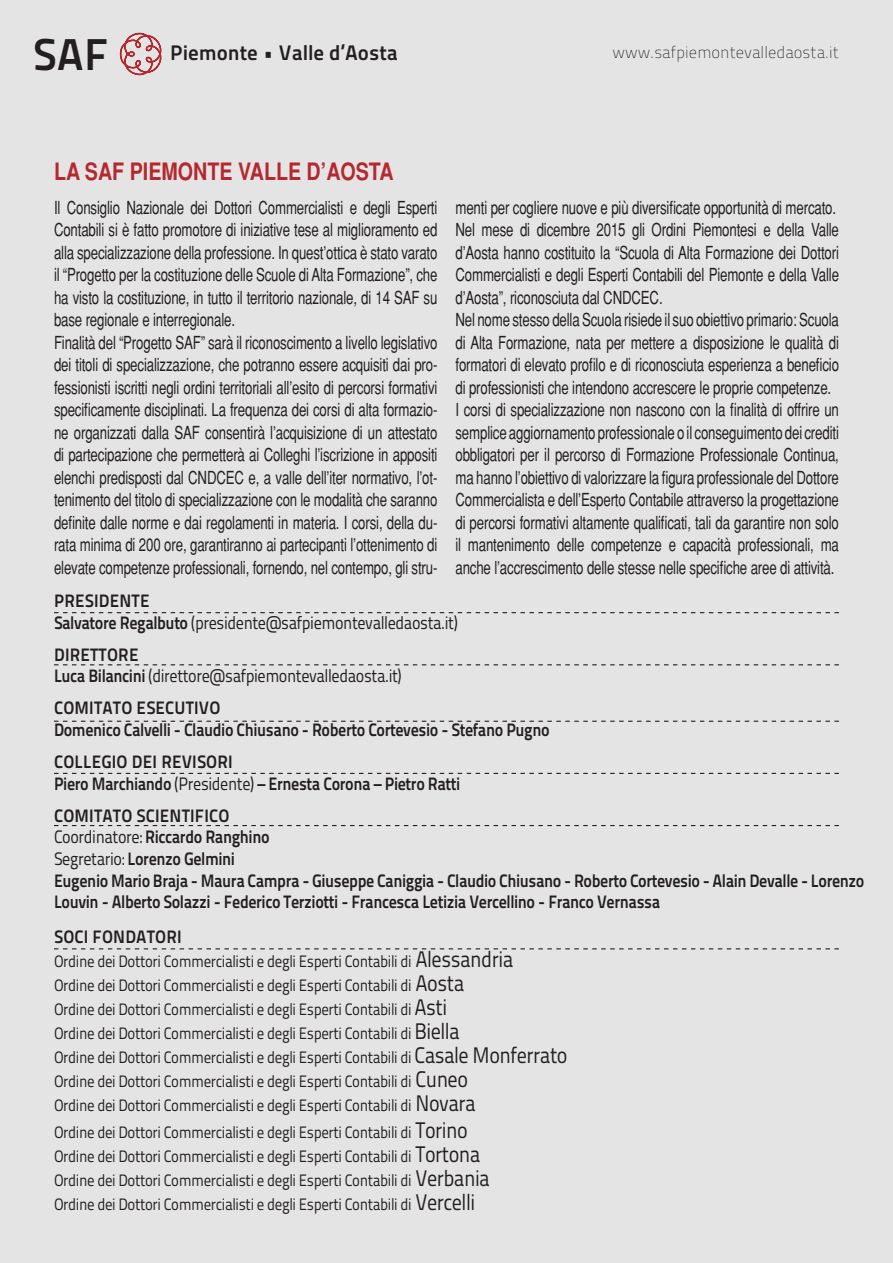
<style>
.page{position:relative;width:893px;height:1263px;background:#e5e4e5}
.page>*{position:absolute;margin:0;border:0;box-sizing:border-box;transform-origin:0 0}
.t1{font:44.55px "Titillium Maps 29 L 800 wt";color:#231f20}
.t2{font:700 condensed 24px "Helvetica";color:#b3292f}
.t3{font:21px "Titillium Maps 29 L 800 wt";color:#231f20}
.t4{font:condensed 18px/22.5px "Helvetica";letter-spacing:-.01em;color:#231f20;text-align:justify;scale:.9 1}
.t5{font:18px/21.6px "Titillium Maps 29 L 800 wt";letter-spacing:-.025em;color:#231f20;scale:.9 1}
.t6{font:18px "Titillium Maps 29 L 400 wt";letter-spacing:-.025em;color:#231f20;scale:.9 1}
.t7{font:18px "Titillium Maps 29 L 800 wt";letter-spacing:.01em;color:#231f20;scale:.95 1}
.t8{font:16.5px "Titillium Maps 29 L 400 wt";letter-spacing:-.025em;color:#231f20;scale:.9 1}
.t9{font:16.5px "Titillium Maps 29 L 1 wt";color:#231f20}
.s1{font-family:"Titillium Maps 29 L 800 wt"}
.s2{font-family:"Titillium Maps 29 L 400 wt"}
.s3{font-size:22.5px}
</style>
<div class="page">
<svg style="left:54px;top:825px;width:785px;height:1px"></svg>
<svg style="left:54px;top:773px;width:785px;height:1px"></svg>
<svg style="left:54px;top:721px;width:785px;height:1px"></svg>
<svg style="left:54px;top:664px;width:785px;height:1px"></svg>
<svg style="left:54px;top:612px;width:785px;height:1px"></svg>
<svg style="left:54px;top:948px;width:785px;height:1px"></svg>
<svg style="left:120px;top:32px;width:41px;height:44px"></svg>
<p class="t1" style="left:33px;top:20px;width:77px">SAF</p>
<p class="t3" style="left:170px;top:36px;width:229px">Piemonte • Valle d’Aosta</p>
<p class="t9" style="left:613px;top:41px;width:228px">www.safpiemontevalledaosta.it</p>
<p class="t2" style="left:54px;top:158px;width:341px">LA SAF PIEMONTE VALLE D’AOSTA</p>
<p class="t4" style="left:54px;top:196px;width:428px">Il Consiglio Nazionale dei Dottori Commercialisti e degli Esperti Contabili si è fatto promotore di iniziative tese al miglioramento ed alla specializzazione della professione. In quest’ottica è stato varato il “Progetto per la costituzione delle Scuole di Alta Formazione”, che ha visto la costituzione, in tutto il territorio nazionale, di 14 SAF su base regionale e interregionale.</p>
<p class="t4" style="left:54px;top:331px;width:428px">Finalità del “Progetto SAF” sarà il riconoscimento a livello legislativo dei titoli di specializzazione, che potranno essere acquisiti dai pro&shy;fessionisti iscritti negli ordini territoriali all’esito di percorsi formativi specificamente disciplinati. La frequenza dei corsi di alta formazio&shy;ne organizzati dalla SAF consentirà l’acquisizione di un attestato di partecipazione che permetterà ai Colleghi l’iscrizione in appositi elenchi predisposti dal CNDCEC e, a valle dell’iter normativo, l’ot&shy;tenimento del titolo di specializzazione con le modalità che saranno definite dalle norme e dai regolamenti in materia. I corsi, della du&shy;rata minima di 200 ore, garantiranno ai partecipanti l’ottenimento di elevate competenze professionali, fornendo, nel contempo, gli stru-</p>
<p class="t4" style="left:455px;top:196px;width:424px">menti per cogliere nuove e più diversificate opportunità di mercato.</p>
<p class="t4" style="left:455px;top:219px;width:428px">Nel mese di dicembre 2015 gli Ordini Piemontesi e della Valle d’Aosta hanno costituito la “Scuola di Alta Formazione dei Dottori Commercialisti e degli Esperti Contabili del Piemonte e della Valle d’Aosta”, riconosciuta dal CNDCEC.</p>
<p class="t4" style="left:455px;top:309px;width:428px">Nel nome stesso della Scuola risiede il suo obiettivo primario: Scuola di Alta Formazione, nata per mettere a disposizione le qualità di formatori di elevato profilo e di riconosciuta esperienza a beneficio di professionisti che intendono accrescere le proprie competenze.</p>
<p class="t4" style="left:455px;top:399px;width:428px">I corsi di specializzazione non nascono con la finalità di offrire un semplice aggiornamento professionale o il conseguimento dei crediti obbligatori per il percorso di Formazione Professionale Continua, ma hanno l’obiettivo di valorizzare la figura professionale del Dottore Commercialista e dell’Esperto Contabile attraverso la progettazione di percorsi formativi altamente qualificati, tali da garantire non solo il mantenimento delle competenze e capacità professionali, ma anche l’accrescimento delle stesse nelle specifiche aree di attività.</p>
<p class="t7" style="left:54px;top:587px;width:102px">PRESIDENTE</p>
<p class="t6" style="left:54px;top:609px;width:450px"><span class="s1">Salvatore Regalbuto</span> (presidente@safpiemontevalledaosta.it)</p>
<p class="t7" style="left:54px;top:640px;width:90px">DIRETTORE</p>
<p class="t6" style="left:54px;top:663px;width:388px"><span class="s1">Luca Bilancini</span> (direttore@safpiemontevalledaosta.it)</p>
<p class="t7" style="left:54px;top:694px;width:177px">COMITATO ESECUTIVO</p>
<p class="t5" style="left:54px;top:718px;width:552px">Domenico Calvelli - Claudio Chiusano - Roberto Cortevesio - Stefano Pugno</p>
<p class="t7" style="left:54px;top:748px;width:190px">COLLEGIO DEI REVISORI</p>
<p class="t5" style="left:54px;top:771px;width:453px">Piero Marchiando <span class="s2">(Presidente)</span> – Ernesta Corona – Pietro Ratti</p>
<p class="t7" style="left:54px;top:801px;width:186px">COMITATO SCIENTIFICO</p>
<p class="t5" style="left:54px;top:825px;width:241px"><span class="s2">Coordinatore:</span> Riccardo Ranghino</p>
<p class="t5" style="left:54px;top:847px;width:203px"><span class="s2">Segretario:</span> Lorenzo Gelmini</p>
<p class="t5" style="left:54px;top:868px;width:902px">Eugenio Mario Braja - Maura Campra - Giuseppe Caniggia - Claudio Chiusano - Roberto Cortevesio - Alain Devalle - Lorenzo<br>Louvin - Alberto Solazzi - Federico Terziotti - Francesca Letizia Vercellino - Franco Vernassa</p>
<p class="t7" style="left:54px;top:922px;width:136px">SOCI FONDATORI</p>
<p class="t8" style="left:54px;top:949px;width:512px">Ordine dei Dottori Commercialisti e degli Esperti Contabili di <span class="s3">Alessandria</span></p>
<p class="t8" style="left:54px;top:973px;width:457px">Ordine dei Dottori Commercialisti e degli Esperti Contabili di <span class="s3">Aosta</span></p>
<p class="t8" style="left:54px;top:997px;width:438px">Ordine dei Dottori Commercialisti e degli Esperti Contabili di <span class="s3">Asti</span></p>
<p class="t8" style="left:54px;top:1021px;width:452px">Ordine dei Dottori Commercialisti e degli Esperti Contabili di <span class="s3">Biella</span></p>
<p class="t8" style="left:54px;top:1045px;width:572px">Ordine dei Dottori Commercialisti e degli Esperti Contabili di <span class="s3">Casale Monferrato</span></p>
<p class="t8" style="left:54px;top:1069px;width:462px">Ordine dei Dottori Commercialisti e degli Esperti Contabili di <span class="s3">Cuneo</span></p>
<p class="t8" style="left:54px;top:1093px;width:470px">Ordine dei Dottori Commercialisti e degli Esperti Contabili di <span class="s3">Novara</span></p>
<p class="t8" style="left:54px;top:1120px;width:461px">Ordine dei Dottori Commercialisti e degli Esperti Contabili di <span class="s3">Torino</span></p>
<p class="t8" style="left:54px;top:1144px;width:475px">Ordine dei Dottori Commercialisti e degli Esperti Contabili di <span class="s3">Tortona</span></p>
<p class="t8" style="left:54px;top:1168px;width:486px">Ordine dei Dottori Commercialisti e degli Esperti Contabili di <span class="s3">Verbania</span></p>
<p class="t8" style="left:54px;top:1192px;width:469px">Ordine dei Dottori Commercialisti e degli Esperti Contabili di <span class="s3">Vercelli</span></p>
</div>
